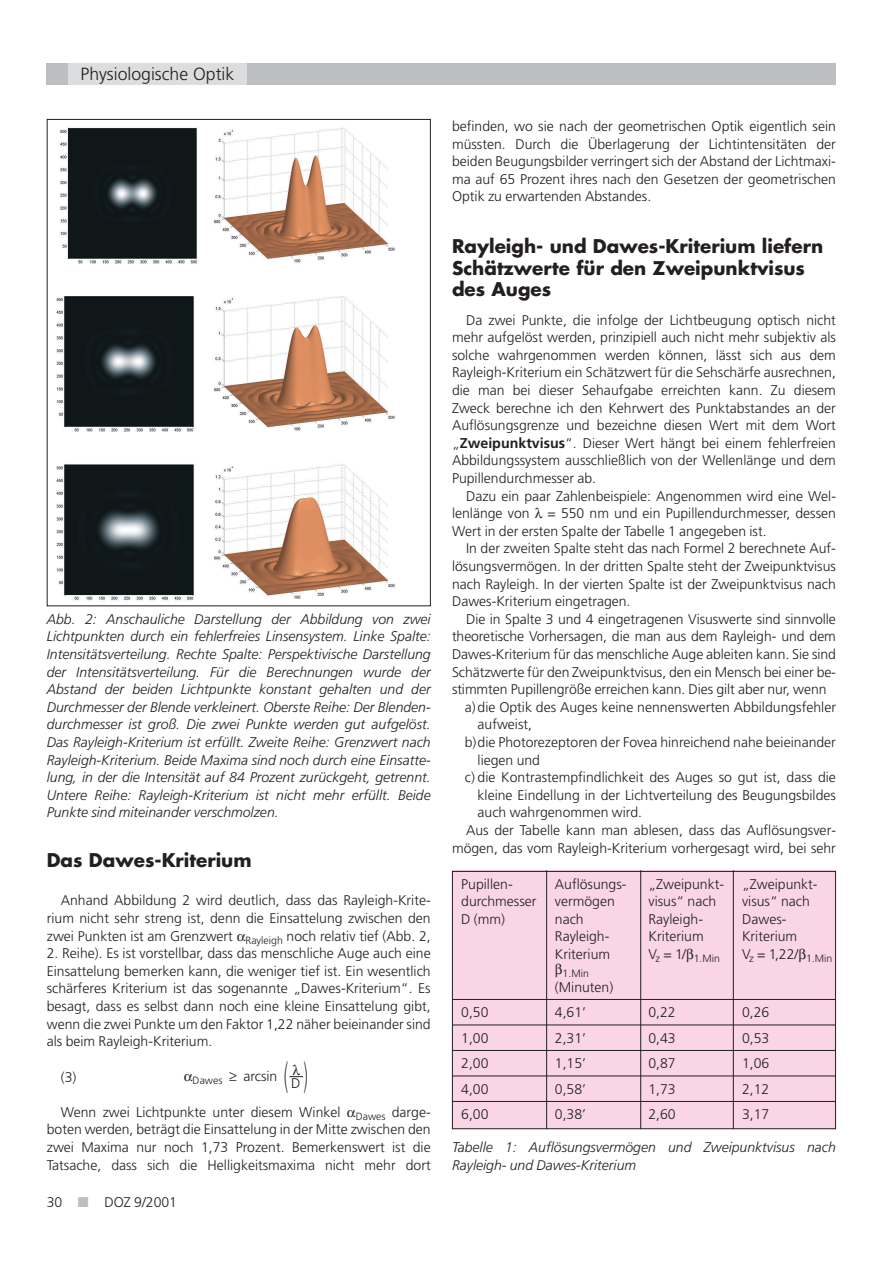
<style>
.page{position:relative;width:893px;height:1263px;background:#fff}
.page>*{position:absolute;margin:0;border:0;box-sizing:border-box;transform-origin:0 0}
.t1{font:300 35.1px "Frutiger";color:#231f20;scale:.4 1}
.t2{font:700 18.45px/21.6px "Futura";color:#231f20}
.t3{font:300 17.55px "Frutiger";color:#231f20}
.t4{font:300 13.95px/17.5px "Frutiger";color:#231f20;text-align:justify}
.t5{font:italic 300 13.95px/17.5px "Frutiger";color:#231f20;text-align:justify}
.t6{font:300 10.5px "Frutiger";color:#231f20}
.s1{color:#bcbec0}
.s2{font-weight:700;font-size:14.25px}
</style>
<div class="page">
<div style="left:452px;top:870px;width:384px;height:259px;background:#fad5e5"></div>
<div style="left:47px;top:64px;width:789px;height:21px;background:#bcbec0"></div>
<div style="left:68px;top:64px;width:179px;height:21px;background:#dcddde"></div>
<hr style="left:453px;top:999px;width:382px;height:1px;background:#231f20">
<hr style="left:453px;top:1025px;width:382px;height:1px;background:#231f20">
<hr style="left:453px;top:1050px;width:382px;height:1px;background:#231f20">
<hr style="left:453px;top:1076px;width:382px;height:1px;background:#231f20">
<hr style="left:453px;top:1101px;width:382px;height:1px;background:#231f20">
<div style="left:452px;top:871px;width:383px;height:258px;border:1px solid #231f20"></div>
<hr style="left:546px;top:870px;width:1px;height:259px;background:#231f20">
<hr style="left:640px;top:870px;width:1px;height:259px;background:#231f20">
<hr style="left:733px;top:870px;width:1px;height:259px;background:#231f20">
<img style="left:56px;top:127px;width:339px;height:474px">
<svg style="left:289px;top:1076px;width:14px;height:1px"></svg>
<p class="t3" style="left:81px;top:67px;width:155px">Physiologische Optik</p>
<p class="t5" style="left:47px;top:611px;width:385px">Abb. 2: Anschauliche Darstellung der Abbildung von zwei Lichtpunkten durch ein fehlerfreies Linsensystem. Linke Spalte:<br>Intensitätsverteilung. Rechte Spalte: Perspektivische Darstellung der Intensitätsverteilung. Für die Berechnungen wurde der Abstand der beiden Lichtpunkte konstant gehalten und der Durchmesser der Blende verkleinert. Oberste Reihe: Der Blenden&shy;durchmesser ist groß. Die zwei Punkte werden gut aufgelöst.<br>Das Rayleigh-Kriterium ist erfüllt. Zweite Reihe: Grenzwert nach Rayleigh-Kriterium. Beide Maxima sind noch durch eine Einsatte&shy;lung, in der die Intensität auf 84 Prozent zurückgeht, getrennt.<br>Untere Reihe: Rayleigh-Kriterium ist nicht mehr erfüllt. Beide Punkte sind miteinander verschmolzen.</p>
<h2 class="t2" style="left:47px;top:851px;width:206px">Das Dawes-Kriterium</h2>
<p class="t4" style="left:47px;top:893px;width:385px;text-indent:14px">Anhand Abbildung 2 wird deutlich, dass das Rayleigh-Krite&shy;rium nicht sehr streng ist, denn die Einsattelung zwischen den zwei Punkten ist am Grenzwert <sub>Rayleigh</sub> noch relativ tief (Abb. 2,</p>
<p class="t4" style="left:47px;top:946px;width:385px">2. Reihe). Es ist vorstellbar, dass das menschliche Auge auch eine Einsattelung bemerken kann, die weniger tief ist. Ein wesentlich schärferes Kriterium ist das sogenannte „Dawes-Kriterium“. Es besagt, dass es selbst dann noch eine kleine Einsattelung gibt, wenn die zwei Punkte um den Faktor 1,22 näher beieinander sind als beim Rayleigh-Kriterium.</p>
<p class="t4" style="left:61px;top:1069px;width:17px">(3)</p>
<p class="t4" style="left:47px;top:1104px;width:385px;text-indent:14px">Wenn zwei Lichtpunkte unter diesem Winkel <sub>Dawes</sub> darge&shy;boten werden, beträgt die Einsattelung in der Mitte zwischen den zwei Maxima nur noch 1,73 Prozent. Bemerkenswert ist die Tatsache, dass sich die Helligkeitsmaxima nicht mehr dort</p>
<p class="t4" style="left:193px;top:1068px;width:86px"><sub>Dawes</sub> ≥ arcsin</p>
<h1 class="t1" style="left:284px;top:1062px;width:11px">(</h1>
<h1 class="t1" style="left:304px;top:1062px;width:11px">)</h1>
<p class="t4" style="left:291px;top:1076px;width:11px">D</p>
<p class="t4" style="left:47px;top:1194px;width:132px">30 <span class="s1">■</span> DOZ 9/2001</p>
<p class="t4" style="left:452px;top:118px;width:385px">befinden, wo sie nach der geometrischen Optik eigentlich sein müssten. Durch die Überlagerung der Lichtintensitäten der beiden Beugungsbilder verringert sich der Abstand der Lichtmaxi&shy;ma auf 65 Prozent ihres nach den Gesetzen der geometrischen Optik zu erwartenden Abstandes.</p>
<h2 class="t2" style="left:452px;top:237px;width:372px">Rayleigh- und Dawes-Kriterium liefern<br>Schätzwerte für den Zweipunktvisus des Auges</h2>
<p class="t4" style="left:452px;top:312px;width:385px;text-indent:14px">Da zwei Punkte, die infolge der Lichtbeugung optisch nicht mehr aufgelöst werden, prinzipiell auch nicht mehr subjektiv als solche wahrgenommen werden können, lässt sich aus dem Rayleigh-Kriterium ein Schätzwert für die Sehschärfe ausrechnen, die man bei dieser Sehaufgabe erreichten kann. Zu diesem Zweck berechne ich den Kehrwert des Punktabstandes an der Auflösungsgrenze und bezeichne diesen Wert mit dem Wort „<span class="s2">Zweipunktvisus</span>“. Dieser Wert hängt bei einem fehlerfreien Abbildungssystem ausschließlich von der Wellenlänge und dem Pupillendurchmesser ab.</p>
<p class="t4" style="left:452px;top:488px;width:385px;text-indent:14px">Dazu ein paar Zahlenbeispiele: Angenommen wird eine Wel&shy;lenlänge von</p>
<p class="t4" style="left:452px;top:506px;width:385px;text-indent:95px">= 550 nm und ein Pupillendurchmesser, dessen<br>Wert in der ersten Spalte der Tabelle 1 angegeben ist.</p>
<p class="t4" style="left:452px;top:541px;width:385px;text-indent:14px">In der zweiten Spalte steht das nach Formel 2 berechnete Auf&shy;lösungsvermögen. In der dritten Spalte steht der Zweipunktvisus nach Rayleigh. In der vierten Spalte ist der Zweipunktvisus nach Dawes-Kriterium eingetragen.</p>
<p class="t4" style="left:466px;top:611px;width:371px">Die in Spalte 3 und 4 eingetragenen Visuswerte sind sinnvolle</p>
<p class="t4" style="left:452px;top:629px;width:385px">theoretische Vorhersagen, die man aus dem Rayleigh- und dem</p>
<p class="t4" style="left:452px;top:647px;width:385px">Dawes-Kriterium für das menschliche Auge ableiten kann. Sie sind</p>
<p class="t4" style="left:452px;top:664px;width:385px">Schätzwerte für den Zweipunktvisus, den ein Mensch bei einer be-</p>
<p class="t4" style="left:452px;top:682px;width:376px">stimmten Pupillengröße erreichen kann. Dies gilt aber nur, wenn</p>
<p class="t4" style="left:465px;top:699px;width:373px">a)die Optik des Auges keine nennenswerten Abbildungsfehler</p>
<p class="t4" style="left:477px;top:717px;width:56px">aufweist,</p>
<p class="t4" style="left:465px;top:735px;width:372px">b)die Photorezeptoren der Fovea hinreichend nahe beieinander</p>
<p class="t4" style="left:477px;top:752px;width:64px">liegen und</p>
<p class="t4" style="left:465px;top:770px;width:372px">c) die Kontrastempfindlichkeit des Auges so gut ist, dass die</p>
<p class="t4" style="left:477px;top:787px;width:360px">kleine Eindellung in der Lichtverteilung des Beugungsbildes</p>
<p class="t4" style="left:477px;top:805px;width:166px">auch wahrgenommen wird.</p>
<p class="t4" style="left:466px;top:823px;width:371px">Aus der Tabelle kann man ablesen, dass das Auflösungsver-</p>
<p class="t4" style="left:452px;top:840px;width:385px">mögen, das vom Rayleigh-Kriterium vorhergesagt wird, bei sehr</p>
<p class="t4" style="left:461px;top:876px;width:53px">Pupillen-</p>
<p class="t4" style="left:555px;top:876px;width:73px">Auflösungs-</p>
<p class="t4" style="left:648px;top:876px;width:77px">„Zweipunkt-</p>
<p class="t4" style="left:742px;top:876px;width:77px">„Zweipunkt-</p>
<p class="t4" style="left:461px;top:894px;width:77px">durchmesser</p>
<p class="t4" style="left:555px;top:894px;width:61px">vermögen</p>
<p class="t4" style="left:648px;top:894px;width:69px">visus“ nach</p>
<p class="t4" style="left:742px;top:894px;width:69px">visus“ nach</p>
<p class="t4" style="left:461px;top:911px;width:45px">D (mm)</p>
<p class="t4" style="left:555px;top:911px;width:30px">nach</p>
<p class="t4" style="left:648px;top:911px;width:56px">Rayleigh-</p>
<p class="t4" style="left:742px;top:911px;width:46px">Dawes-</p>
<p class="t4" style="left:555px;top:929px;width:56px">Rayleigh-</p>
<p class="t4" style="left:648px;top:929px;width:57px">Kriterium</p>
<p class="t4" style="left:742px;top:929px;width:57px">Kriterium</p>
<p class="t4" style="left:555px;top:946px;width:57px">Kriterium</p>
<p class="t6" style="left:648px;top:955px;width:73px"><sup>V</sup>z <sup>=</sup> <sup>1/</sup> 1.Min</p>
<p class="t4" style="left:742px;top:946px;width:92px">V<sub>z</sub> = 1,22/ <sub>1.Min</sub></p>
<p class="t6" style="left:562px;top:970px;width:28px">1.Min</p>
<p class="t4" style="left:555px;top:979px;width:60px">(Minuten)</p>
<p class="t4" style="left:461px;top:1005px;width:29px">0,50</p>
<p class="t4" style="left:555px;top:1005px;width:33px">4,61’</p>
<p class="t4" style="left:648px;top:1005px;width:29px">0,22</p>
<p class="t4" style="left:742px;top:1005px;width:29px">0,26</p>
<p class="t4" style="left:461px;top:1030px;width:29px">1,00</p>
<p class="t4" style="left:555px;top:1030px;width:33px">2,31’</p>
<p class="t4" style="left:648px;top:1030px;width:29px">0,43</p>
<p class="t4" style="left:742px;top:1030px;width:29px">0,53</p>
<p class="t4" style="left:461px;top:1056px;width:29px">2,00</p>
<p class="t4" style="left:555px;top:1056px;width:33px">1,15’</p>
<p class="t4" style="left:648px;top:1056px;width:29px">0,87</p>
<p class="t4" style="left:742px;top:1056px;width:29px">1,06</p>
<p class="t4" style="left:461px;top:1081px;width:29px">4,00</p>
<p class="t4" style="left:555px;top:1081px;width:33px">0,58’</p>
<p class="t4" style="left:648px;top:1081px;width:29px">1,73</p>
<p class="t4" style="left:742px;top:1081px;width:29px">2,12</p>
<p class="t4" style="left:461px;top:1107px;width:29px">6,00</p>
<p class="t4" style="left:555px;top:1107px;width:33px">0,38’</p>
<p class="t4" style="left:648px;top:1107px;width:29px">2,60</p>
<p class="t4" style="left:742px;top:1107px;width:29px">3,17</p>
<p class="t5" style="left:452px;top:1139px;width:385px">Tabelle 1: Auflösungsvermögen und Zweipunktvisus nach<br>Rayleigh- und Dawes-Kriterium</p>
</div>
